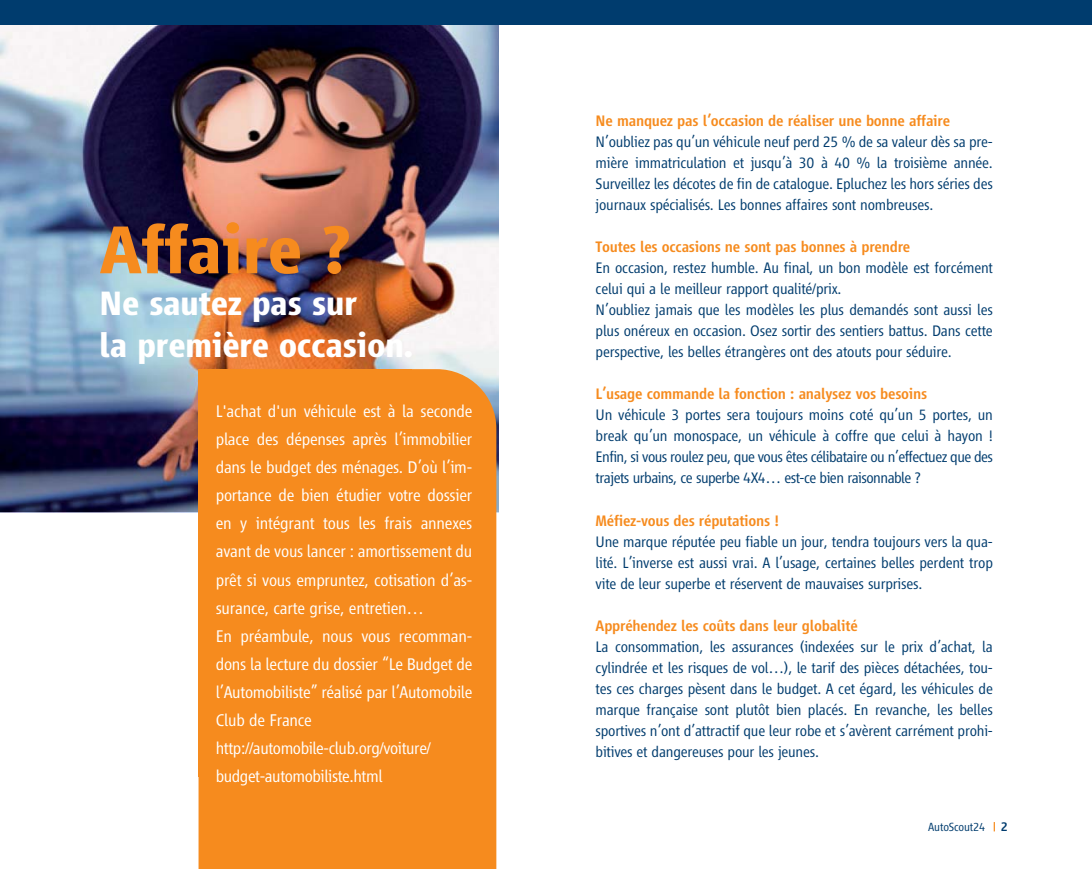
<style>
.page{position:relative;width:1092px;height:869px;background:#fff}
.page>*{position:absolute;margin:0;border:0;box-sizing:border-box;transform-origin:0 0}
.t1{font:700 70px "Scout Vialog";letter-spacing:-.015em;color:#f68b1e}
.t2{font:700 35px/42px "Scout Vialog";letter-spacing:-.015em;color:#fff}
.t3{font:300 17.5px/28px "Scout Vialog";letter-spacing:-.015em;color:#fff}
.t4{font:300 15.75px/21px "Scout Vialog";letter-spacing:-.015em;color:#003c6e;text-align:justify}
.t5{font:500 15.75px "Scout Vialog";letter-spacing:-.015em;color:#f68b1e}
.t6{font:300 12.25px "Scout Vialog";letter-spacing:-.015em;color:#003c6e}
.s1{font-weight:500;font-size:13.12px}
</style>
<div class="page">
<img style="left:0;top:25px;width:498px;height:487px">
<div style="left:198px;top:369px;width:298px;height:499px;background:#f68b1e"></div>
<div style="left:198px;top:369px;width:214px;height:407px;background:#f68b1e"></div>
<div style="left:0;top:0;width:1091px;height:25px;background:#003c6e"></div>
<h1 class="t1" style="left:99px;top:223px;width:253px">Affaire ?</h1>
<h2 class="t2" style="left:99px;top:285px;width:316px">Ne sautez pas sur<br>la première occasion.</h2>
<p class="t3" style="left:216px;top:398px;width:258px">L'achat d'un véhicule est à la seconde place des dépenses après l’immobilier dans le budget des ménages. D’où l’im&shy;portance de bien étudier votre dossier en y intégrant tous les frais annexes avant de vous lancer : amortissement du prêt si vous empruntez, cotisation d’as&shy;surance, carte grise, entretien…<br>En préambule, nous vous recomman&shy;dons la lecture du dossier “Le Budget de l’Automobiliste” réalisé par l’Automobile Club de France http://automobile-club.org/voiture/ budget-automobiliste.html</p>
<p class="t5" style="left:595px;top:115px;width:356px">Ne manquez pas l’occasion de réaliser une bonne affaire</p>
<p class="t4" style="left:595px;top:132px;width:399px">N’oubliez pas qu’un véhicule neuf perd 25 % de sa valeur dès sa pre&shy;mière immatriculation et jusqu’à 30 à 40 % la troisième année.<br>Surveillez les décotes de fin de catalogue. Epluchez les hors séries des journaux spécialisés. Les bonnes affaires sont nombreuses.</p>
<p class="t5" style="left:595px;top:241px;width:316px">Toutes les occasions ne sont pas bonnes à prendre</p>
<p class="t4" style="left:595px;top:258px;width:399px;text-align:left">En occasion, restez humble. Au final, un bon modèle est forcément celui qui a le meilleur rapport qualité/prix.<br>N’oubliez jamais que les modèles les plus demandés sont aussi les plus onéreux en occasion. Osez sortir des sentiers battus. Dans cette perspective, les belles étrangères ont des atouts pour séduire.</p>
<p class="t5" style="left:595px;top:388px;width:333px">L’usage commande la fonction : analysez vos besoins</p>
<p class="t4" style="left:595px;top:405px;width:399px">Un véhicule 3 portes sera toujours moins coté qu’un 5 portes, un break qu’un monospace, un véhicule à coffre que celui à hayon !<br>Enfin, si vous roulez peu, que vous êtes célibataire ou n’effectuez que des trajets urbains, ce superbe 4X4… est-ce bien raisonnable ?</p>
<p class="t5" style="left:595px;top:514px;width:185px">Méfiez-vous des réputations !</p>
<p class="t4" style="left:595px;top:531px;width:399px">Une marque réputée peu fiable un jour, tendra toujours vers la qua&shy;lité. L’inverse est aussi vrai. A l’usage, certaines belles perdent trop vite de leur superbe et réservent de mauvaises surprises.</p>
<p class="t5" style="left:595px;top:619px;width:263px">Appréhendez les coûts dans leur globalité</p>
<p class="t4" style="left:595px;top:636px;width:399px">La consommation, les assurances (indexées sur le prix d’achat, la cylindrée et les risques de vol…), le tarif des pièces détachées, tou&shy;tes ces charges pèsent dans le budget. A cet égard, les véhicules de marque française sont plutôt bien placés. En revanche, les belles sportives n’ont d’attractif que leur robe et s’avèrent carrément prohi&shy;bitives et dangereuses pour les jeunes.</p>
<p class="t6" style="left:928px;top:822px;width:81px">AutoScout24 <span class="s1">2</span></p>
</div>
